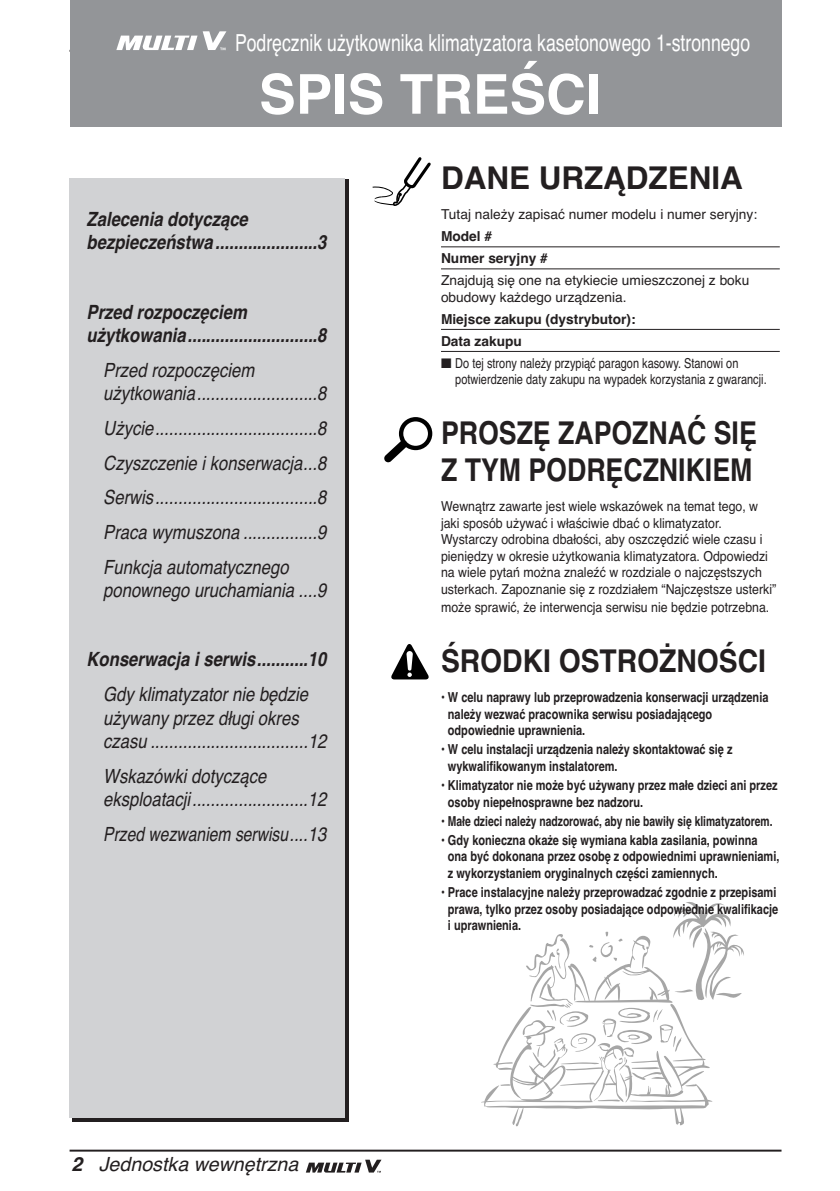
<style>
.page{position:relative;width:840px;height:1191px;background:#fff}
.page>*{position:absolute;margin:0;border:0;box-sizing:border-box;transform-origin:0 0}
.t1{font:700 54.8px "Helvetica";color:#fff}
.t2{font:700 31.4px/37.6px "Helvetica";color:#231f20;scale:.85 1}
.t3{font:700 31.4px "Helvetica";color:#231f20;scale:.9 1}
.t4{font:700 31.4px "Helvetica";color:#231f20}
.t5{font:23.6px "Helvetica";color:#fff;scale:.75 1}
.t6{font:italic 19.6px/34.6px "Helvetica";color:#231f20;scale:.85 1}
.t7{font:italic 700 19.6px/23.6px "Helvetica";color:#231f20;scale:.85 1}
.t8{font:italic 19.6px "Helvetica";color:#231f20;scale:.8 1}
.t9{font:italic 19.6px "Helvetica";color:#231f20}
.t10{font:700 13.8px/16.4px "Helvetica";color:#231f20;scale:.8 1}
.t11{font:13.8px/16.4px "Helvetica";color:#231f20;scale:.9 1}
.t12{font:13.8px/22px "Helvetica";color:#231f20}
.t13{font:13.8px/16.4px "Helvetica";color:#231f20;scale:.8 1}
.t14{font:700 13.8px/22px "Helvetica";color:#231f20}
.s1{font-weight:400}
.s2{font-weight:700}
</style>
<div class="page">
<hr style="left:70px;top:1149px;width:711px;height:2px;background:#231f20">
<svg style="left:306px;top:1159px;width:75px;height:13px"></svg>
<div style="left:70px;top:0;width:711px;height:126px;background:#939598"></div>
<svg style="left:481px;top:902px;width:263px;height:225px"></svg>
<hr style="left:441px;top:246px;width:338px;height:1px;background:#231f20">
<hr style="left:441px;top:268px;width:338px;height:1px;background:#231f20">
<hr style="left:441px;top:329px;width:338px;height:1px;background:#231f20">
<hr style="left:441px;top:351px;width:338px;height:1px;background:#231f20">
<svg style="left:384px;top:417px;width:48px;height:46px"></svg>
<svg style="left:391px;top:644px;width:38px;height:35px"></svg>
<svg style="left:372px;top:157px;width:59px;height:49px"></svg>
<div style="left:70px;top:179px;width:274px;height:939px;background:#d1d2d4"></div>
<svg style="left:116px;top:31px;width:110px;height:19px"></svg>
<p class="t5" style="left:235px;top:34px;width:688px">Podręcznik użytkownika klimatyzatora kasetonowego 1-stronnego</p>
<p class="t1" style="left:259px;top:74px;width:343px">SPIS TREŚCI</p>
<p class="t7" style="left:87px;top:209px;width:283px">Zalecenia dotyczące bezpieczeństwa ......................3</p>
<p class="t7" style="left:87px;top:302px;width:283px">Przed rozpoczęciem użytkowania............................8</p>
<p class="t6" style="left:103px;top:360px;width:264px;line-height:23.6px">Przed rozpoczęciem użytkowania..........................8</p>
<p class="t6" style="left:103px;top:413px;width:264px;text-align:justify">Użycie...................................8<br>Czyszczenie i konserwacja...8<br>Serwis...................................8<br>Praca wymuszona ................9<br>Funkcja automatycznego</p>
<p class="t6" style="left:103px;top:575px;width:264px">ponownego uruchamiania ....9</p>
<p class="t7" style="left:87px;top:644px;width:283px;line-height:34.6px;text-align:center">Konserwacja i serwis...........10<br><span class="s1">Gdy klimatyzator nie będzie</span></p>
<p class="t6" style="left:103px;top:707px;width:264px;line-height:23.6px">używany przez długi okres czasu ..................................12</p>
<p class="t6" style="left:103px;top:766px;width:264px;line-height:23.6px">Wskazówki dotyczące eksploatacji.........................12</p>
<p class="t8" style="left:103px;top:827px;width:280px">Przed wezwaniem serwisu....13</p>
<p class="t9" style="left:71px;top:1157px;width:228px"><span class="s2">2</span> Jednostka wewnętrzna</p>
<p class="t4" style="left:441px;top:166px;width:303px">DANE URZĄDZENIA</p>
<p class="t12" style="left:441px;top:204px;width:317px">Tutaj należy zapisać numer modelu i numer seryjny:<br><span class="s2">Model #<br>Numer seryjny #<br></span>Znajdują się one na etykiecie umieszczonej z boku</p>
<p class="t14" style="left:441px;top:287px;width:196px"><span class="s1">obudowy każdego urządzenia.<br></span>Miejsce zakupu (dystrybutor):<br>Data zakupu</p>
<p class="t13" style="left:455px;top:356px;width:390px;text-indent:-14px">■ Do tej strony należy przypiąć paragon kasowy. Stanowi on potwierdzenie daty zakupu na wypadek korzystania z gwarancji.</p>
<p class="t2" style="left:441px;top:417px;width:373px">PROSZĘ ZAPOZNAĆ SIĘ<br>Z TYM PODRĘCZNIKIEM</p>
<p class="t11" style="left:441px;top:499px;width:374px">Wewnątrz zawarte jest wiele wskazówek na temat tego, w jaki sposób używać i właściwie dbać o klimatyzator.<br>Wystarczy odrobina dbałości, aby oszczędzić wiele czasu i pieniędzy w okresie użytkowania klimatyzatora. Odpowiedzi na wiele pytań można znaleźć w rozdziale o najczęstszych usterkach. Zapoznanie się z rozdziałem “Najczęstsze usterki”</p>
<p class="t11" style="left:441px;top:600px;width:366px">może sprawić, że interwencja serwisu nie będzie potrzebna.</p>
<p class="t3" style="left:441px;top:649px;width:362px">ŚRODKI OSTROŻNOŚCI</p>
<p class="t10" style="left:447px;top:690px;width:402px;text-indent:-7px"><span class="s1">•</span> W celu naprawy lub przeprowadzenia konserwacji urządzenia należy wezwać pracownika serwisu posiadającego odpowiednie uprawnienia.</p>
<p class="t10" style="left:447px;top:742px;width:357px;text-indent:-7px">• W celu instalacji urządzenia należy skontaktować się z wykwalifikowanym instalatorem.</p>
<p class="t10" style="left:447px;top:778px;width:413px;text-indent:-7px">• Klimatyzator nie może być używany przez małe dzieci ani przez osoby niepełnosprawne bez nadzoru.</p>
<p class="t10" style="left:441px;top:814px;width:415px">• Małe dzieci należy nadzorować, aby nie bawiły się klimatyzatorem.</p>
<p class="t10" style="left:447px;top:833px;width:415px;text-indent:-7px">• Gdy konieczna okaże się wymiana kabla zasilania, powinna ona być dokonana przez osobę z odpowiednimi uprawnieniami, z wykorzystaniem oryginalnych części zamiennych.</p>
<p class="t10" style="left:447px;top:885px;width:414px;text-indent:-7px">• Prace instalacyjne należy przeprowadzać zgodnie z przepisami prawa, tylko przez osoby posiadające odpowiednie kwalifikacje i uprawnienia.</p>
</div>
